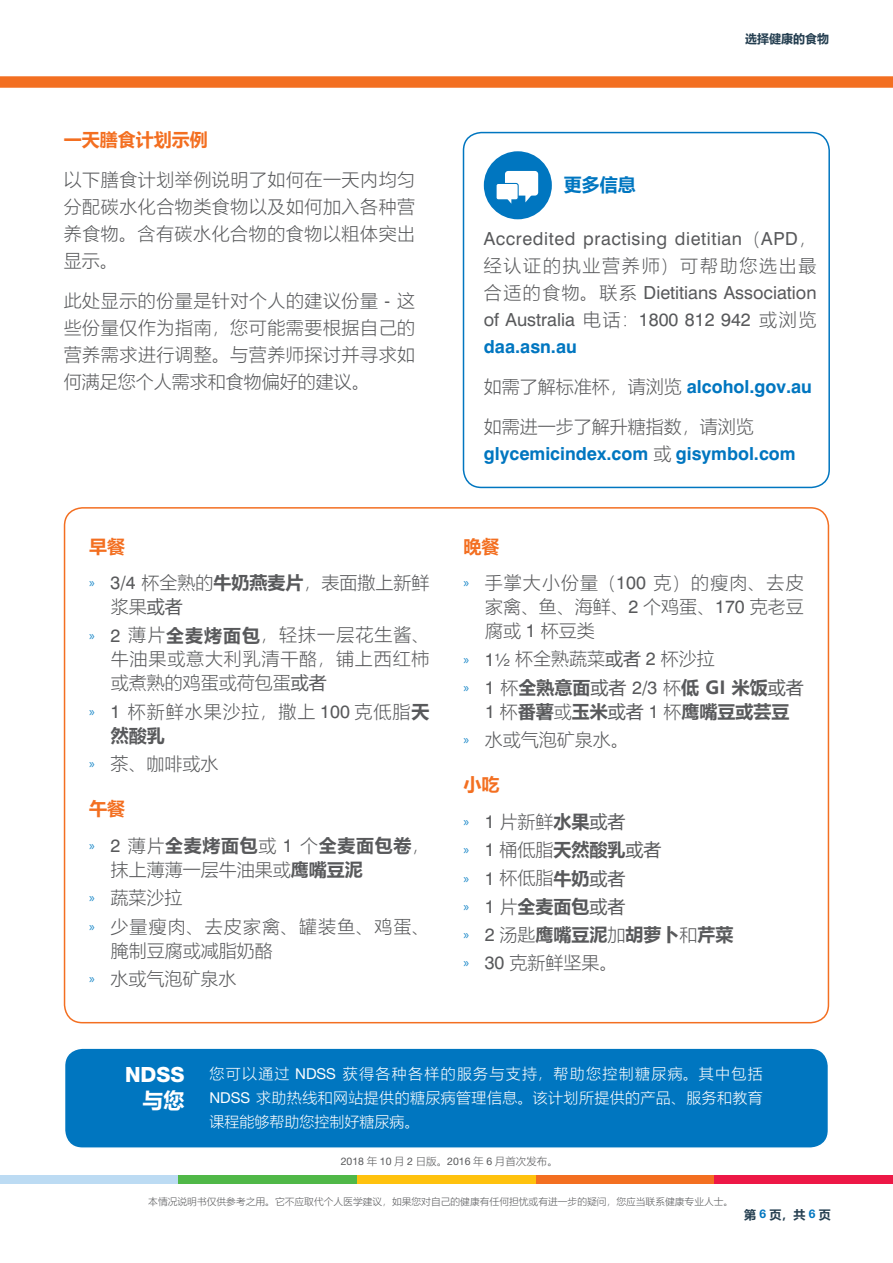
<style>
.page{position:relative;width:893px;height:1263px;background:#fff}
.page>*{position:absolute;margin:0;border:0;box-sizing:border-box;transform-origin:0 0}
.t1{font:800 21px "Helvetica Neue LT Std";color:#fff}
.t2{font:700 21px "Microsoft Ya Hei UI";color:#fff}
.t3{font:18px/27px "Microsoft Ya Hei UI Light";letter-spacing:.03em;color:#58595b;text-align:justify}
.t4{font:18px/28.2px "Microsoft Ya Hei UI Light";color:#58595b}
.t5{font:700 18px/24px "Microsoft Ya Hei UI";color:#58595b;text-align:center}
.t6{font:18px/27px "Swiss 721 BT";color:#58595b;text-align:justify}
.t7{font:700 18px "Swiss 721 BT";color:#0076c0}
.t8{font:18px "Swiss 721 BT";letter-spacing:.03em;color:#58595b}
.t9{font:700 18px/36.8px "Microsoft Ya Hei UI";letter-spacing:.035em;color:#58595b}
.t10{font:18px "Microsoft Ya Hei UI Light";letter-spacing:.055em;color:#58595b}
.t11{font:18px "Microsoft Ya Hei UI Light";letter-spacing:.095em;color:#58595b}
.t12{font:700 18px "Microsoft Ya Hei UI";color:#f36f21}
.t13{font:700 18px "Microsoft Ya Hei UI";color:#0076c0}
.t14{font:15px/24px "Microsoft Ya Hei UI Light";letter-spacing:.025em;color:#fff;text-align:justify}
.t15{font:700 12px "Microsoft Ya Hei UI";color:#243e50}
.t16{font:10.5px "Helvetica Neue LT Std";color:#58595b}
.t17{font:9.75px "Microsoft Ya Hei UI Light";color:#58595b}
.s1{font-family:"Swiss 721 BT"}
.s2{font-family:"Myriad Pro";font-size:13.5px;color:#1a88c9}
.s3{font-family:"Microsoft Ya Hei UI";font-weight:700}
.s4{font-family:"Microsoft Ya Hei UI"}
.s5{color:#f36f21}
.s6{font-family:"Myriad Pro";font-weight:400;font-size:13.5px;color:#1a88c9}
.s7{font-family:"Swiss 721 BT";font-weight:400}
.s8{font-family:"Microsoft Ya Hei UI Light";font-weight:400}
.s9{font-family:"Microsoft Ya Hei UI Light"}
.s10{font-weight:700;color:#0076c0}
.s11{font-family:"Microsoft Ya Hei UI Light";font-weight:400;color:#58595b}
.s12{font-weight:400}
.s13{font-family:"Helvetica Neue LT Std"}
.s14{font-family:"Helvetica Neue LT Std";color:#0076c0}
</style>
<div class="page">
<div style="left:357px;top:1176px;width:179px;height:8px;background:#ffc20e"></div>
<div style="left:0;top:1176px;width:179px;height:8px;background:#bcdbf3"></div>
<div style="left:179px;top:1176px;width:178px;height:8px;background:#50b848"></div>
<div style="left:536px;top:1176px;width:178px;height:8px;background:#f36f21"></div>
<div style="left:714px;top:1176px;width:179px;height:8px;background:#ed1846"></div>
<div style="left:0;top:77px;width:893px;height:10px;background:#f36f21"></div>
<div style="left:65px;top:1048px;width:763px;height:100px;background:#0076c0;border-radius:18px"></div>
<div style="left:64px;top:1047px;width:765px;height:102px;border:2px solid #fff;border-radius:18px"></div>
<div style="left:463px;top:132px;width:367px;height:356px;border:2px solid #0076c0;border-radius:18px"></div>
<div style="left:484px;top:151px;width:68px;height:68px;background:#0076c0;border-radius:50%"></div>
<div style="left:505px;top:171px;width:33px;height:25px;background:#fff;border-radius:3px"></div>
<div style="left:496px;top:183px;width:22px;height:17px;background:#fff;border-radius:2px"></div>
<div style="left:495px;top:183px;width:24px;height:17px;border:1px solid #0076c0;border-radius:2px"></div>
<svg style="left:507px;top:198px;width:4px;height:5px"></svg>
<svg style="left:525px;top:195px;width:9px;height:7px"></svg>
<p class="t12" style="left:64px;top:127px;width:145px">一天膳食计划示例</p>
<p class="t3" style="left:64px;top:166px;width:353px">以下膳食计划举例说明了如何在一天内均匀分配碳水化合物类食物以及如何加入各种营养食物。含有碳水化合物的食物以粗体突出显示。</p>
<p class="t3" style="left:64px;top:286px;width:353px">此处显示的份量是针对个人的建议份量 <span class="s1">-</span> 这些份量仅作为指南，您可能需要根据自己的营养需求进行调整。与营养师探讨并寻求如何满足您个人需求和食物偏好的建议。</p>
<p class="t12" style="left:89px;top:533px;width:37px">早餐</p>
<p class="t4" style="left:111px;top:570px;width:320px;line-height:24px;text-indent:-22px"><span class="s2">»</span> <span class="s1">3/4</span> 杯全熟的<span class="s3">牛奶燕麦片</span>，表面撒上新鲜浆果<span class="s4">或者</span></p>
<p class="t3" style="left:111px;top:622px;width:320px;line-height:24px;text-indent:-22px"><span class="s2">»</span> <span class="s1">2</span> 薄片<span class="s3">全麦烤面包</span>，轻抹一层花生酱、牛油果或意大利乳清干酪，铺上西红柿或煮熟的鸡蛋或荷包蛋<span class="s4">或者</span></p>
<p class="t10" style="left:89px;top:699px;width:342px"><span class="s2">»</span> <span class="s1">1</span> 杯新鲜水果沙拉，撒上 <span class="s1">100</span> 克低脂<span class="s3">天</span></p>
<p class="t5" style="left:111px;top:723px;width:55px">然酸乳</p>
<p class="t3" style="left:89px;top:750px;width:131px"><span class="s2">»</span> 茶、咖啡或水</p>
<p class="t9" style="left:89px;top:790px;width:342px"><span class="s5">午餐<br></span><span class="s6">»</span> <span class="s7">2</span> <span class="s8">薄片</span>全麦烤面包<span class="s8">或</span> <span class="s7">1</span> <span class="s8">个</span>全麦面包卷<span class="s8">，</span></p>
<p class="t4" style="left:89px;top:855px;width:342px;text-indent:22px">抹上薄薄一层牛油果或<span class="s3">鹰嘴豆泥<br></span><span class="s2">»</span> 蔬菜沙拉<br><span class="s2">»</span> 少量瘦肉、去皮家禽、罐装鱼、鸡蛋、</p>
<p class="t4" style="left:89px;top:935px;width:185px;text-indent:22px">腌制豆腐或减脂奶酪<span class="s2">»</span> 水或气泡矿泉水</p>
<p class="t15" style="left:745px;top:30px;width:85px">选择健康的食物</p>
<p class="t13" style="left:564px;top:171px;width:73px">更多信息</p>
<p class="t8" style="left:484px;top:228px;width:334px">Accredited practising dietitian<span class="s9">（</span>APD<span class="s9">，</span></p>
<p class="t11" style="left:484px;top:254px;width:334px">经认证的执业营养师）可帮助您选出最</p>
<p class="t6" style="left:484px;top:279px;width:334px"><span class="s9">合适的食物。联系</span> Dietitians Association of Australia <span class="s9">电话：</span>1800 812 942 <span class="s9">或浏览</span><span class="s10">daa.asn.au</span></p>
<p class="t7" style="left:484px;top:376px;width:330px"><span class="s11">如需了解标准杯，请浏览</span> alcohol.gov.au</p>
<p class="t4" style="left:484px;top:412px;width:271px">如需进一步了解升糖指数，请浏览</p>
<p class="t7" style="left:484px;top:442px;width:313px">glycemicindex.com <span class="s11">或</span> gisymbol.com</p>
<p class="t12" style="left:463px;top:533px;width:37px">晚餐</p>
<p class="t3" style="left:485px;top:570px;width:320px;line-height:24px;text-indent:-22px"><span class="s2">»</span> 手掌大小份量（<span class="s1">100</span> 克）的瘦肉、去皮家禽、鱼、海鲜、<span class="s1">2</span> 个鸡蛋、<span class="s1">170</span> 克老豆腐或 <span class="s1">1</span> 杯豆类</p>
<p class="t4" style="left:463px;top:644px;width:253px"><span class="s2">»</span> <span class="s1">1½</span> 杯全熟蔬菜<span class="s4">或者</span> <span class="s1">2</span> 杯沙拉</p>
<p class="t5" style="left:463px;top:675px;width:342px"><span class="s6">»</span> <span class="s7">1</span> <span class="s8">杯</span>全熟意面<span class="s12">或者</span> <span class="s7">2/3</span> <span class="s8">杯</span>低 GI 米饭<span class="s12">或者<br></span><span class="s7">1</span> <span class="s8">杯</span>番薯<span class="s8">或</span>玉米<span class="s12">或者</span> <span class="s7">1</span> <span class="s8">杯</span>鹰嘴豆或芸豆</p>
<p class="t4" style="left:463px;top:725px;width:167px"><span class="s2">»</span> 水或气泡矿泉水。</p>
<p class="t12" style="left:463px;top:772px;width:37px">小吃</p>
<p class="t3" style="left:463px;top:808px;width:164px"><span class="s2">»</span> <span class="s1">1</span> 片新鲜<span class="s3">水果</span><span class="s4">或者</span></p>
<p class="t5" style="left:463px;top:837px;width:200px"><span class="s6">»</span> <span class="s7">1</span> <span class="s8">桶低脂</span>天然酸乳<span class="s12">或者</span></p>
<p class="t3" style="left:463px;top:864px;width:164px"><span class="s2">»</span> <span class="s1">1</span> 杯低脂<span class="s3">牛奶</span><span class="s4">或者</span></p>
<p class="t5" style="left:463px;top:891px;width:272px;line-height:28.2px;text-align:left"><span class="s6">»</span> <span class="s7">1</span> <span class="s8">片</span>全麦面包<span class="s12">或者<br></span><span class="s6">»</span> <span class="s7">2</span> <span class="s8">汤匙</span>鹰嘴豆泥<span class="s8">加</span>胡萝卜<span class="s8">和</span>芹菜</p>
<p class="t3" style="left:463px;top:949px;width:155px"><span class="s2">»</span> <span class="s1">30</span> 克新鲜坚果。</p>
<p class="t1" style="left:125px;top:1062px;width:61px">NDSS</p>
<p class="t2" style="left:143px;top:1086px;width:43px">与您</p>
<p class="t14" style="left:209px;top:1061px;width:555px">您可以通过 <span class="s13">NDSS</span> 获得各种各样的服务与支持，帮助您控制糖尿病。其中包括<span class="s13">NDSS</span> 求助热线和网站提供的糖尿病管理信息。该计划所提供的产品、服务和教育课程能够帮助您控制好糖尿病。</p>
<p class="t16" style="left:341px;top:1155px;width:219px">2018 <span class="s9">年</span> 10 <span class="s9">月</span> 2 <span class="s9">日版。</span>2016 <span class="s9">年</span> 6 <span class="s9">月首次发布。</span></p>
<p class="t17" style="left:148px;top:1195px;width:587px">本情况说明书仅供参考之用。它不应取代个人医学建议，如果您对自己的健康有任何担忧或有进一步的疑问，您应当联系健康专业人士。</p>
<p class="t15" style="left:744px;top:1206px;width:88px">第<span class="s14">6</span>页，共<span class="s14">6</span>页</p>
</div>
